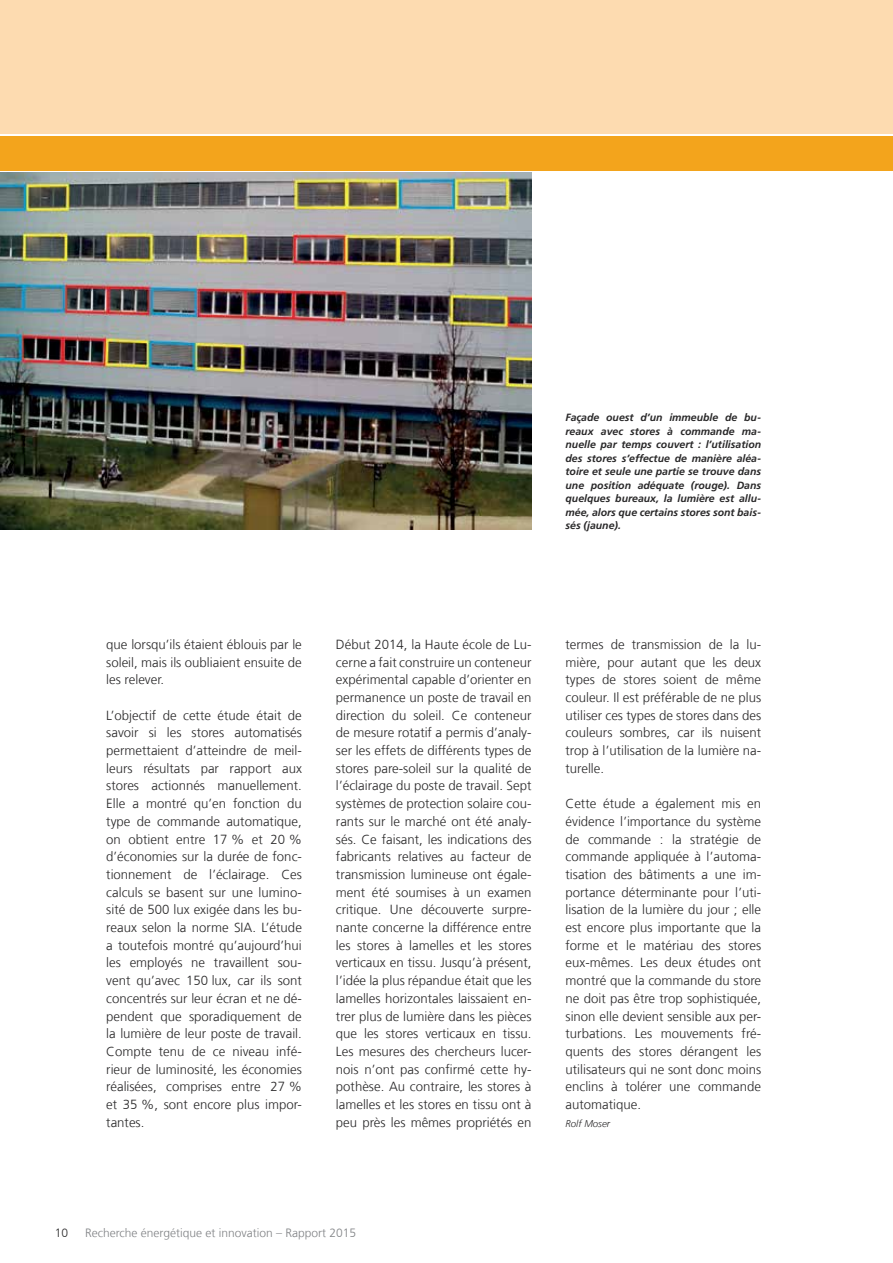
<style>
.page{position:relative;width:893px;height:1263px;background:#fff}
.page>*{position:absolute;margin:0;border:0;box-sizing:border-box;transform-origin:0 0}
.t1{font:300 13.2px/17.7px "Frutiger LT Com";color:#292829;text-align:justify}
.t2{font:300 12px "Frutiger LT Com";color:#808285}
.t3{font:300 12px "Frutiger LT Com";color:#292829}
.t4{font:italic 700 10.5px/13.5px "Frutiger LT Com";color:#292829;text-align:justify}
.t5{font:italic 300 9.75px "Frutiger LT Com";color:#292829}
</style>
<div class="page">
<img style="left:0;top:172px;width:531px;height:357px">
<div style="left:0;top:0;width:893px;height:134px;background:#fddbb0"></div>
<div style="left:0;top:136px;width:893px;height:34px;background:#f3a41c"></div>
<p class="t4" style="left:566px;top:411px;width:197px">Façade ouest d’un immeuble de bu&shy;reaux avec stores à commande ma&shy;nuelle par temps couvert : l’utilisation des stores s’effectue de manière aléa&shy;toire et seule une partie se trouve dans une position adéquate (rouge). Dans quelques bureaux, la lumière est allu&shy;mée, alors que certains stores sont bais&shy;sés (jaune).</p>
<p class="t1" style="left:106px;top:635px;width:197px">que lorsqu’ils étaient éblouis par le soleil, mais ils oubliaient ensuite de les relever.</p>
<p class="t1" style="left:106px;top:706px;width:197px">L’objectif de cette étude était de savoir si les stores automatisés permettaient d’atteindre de meil&shy;leurs résultats par rapport aux stores actionnés manuellement.<br>Elle a montré qu’en fonction du type de commande automatique, on obtient entre 17 % et 20 % d’économies sur la durée de fonc&shy;tionnement de l’éclairage. Ces calculs se basent sur une lumino&shy;sité de 500 lux exigée dans les bu&shy;reaux selon la norme SIA. L’étude a toutefois montré qu’aujourd’hui les employés ne travaillent sou&shy;vent qu’avec 150 lux, car ils sont concentrés sur leur écran et ne dé&shy;pendent que sporadiquement de la lumière de leur poste de travail.<br>Compte tenu de ce niveau infé&shy;rieur de luminosité, les économies réalisées, comprises entre 27 % et 35 %, sont encore plus impor&shy;tantes.</p>
<p class="t1" style="left:336px;top:635px;width:197px">Début 2014, la Haute école de Lu&shy;cerne a fait construire un conteneur expérimental capable d’orienter en permanence un poste de travail en direction du soleil. Ce conteneur de mesure rotatif a permis d’analy&shy;ser les effets de différents types de stores pare-soleil sur la qualité de l’éclairage du poste de travail. Sept systèmes de protection solaire cou&shy;rants sur le marché ont été analy&shy;sés. Ce faisant, les indications des fabricants relatives au facteur de transmission lumineuse ont égale&shy;ment été soumises à un examen critique. Une découverte surpre&shy;nante concerne la différence entre les stores à lamelles et les stores verticaux en tissu. Jusqu’à présent, l’idée la plus répandue était que les lamelles horizontales laissaient en&shy;trer plus de lumière dans les pièces que les stores verticaux en tissu.<br>Les mesures des chercheurs lucer&shy;nois n’ont pas confirmé cette hy&shy;pothèse. Au contraire, les stores à lamelles et les stores en tissu ont à peu près les mêmes propriétés en</p>
<p class="t1" style="left:566px;top:635px;width:197px">termes de transmission de la lu&shy;mière, pour autant que les deux types de stores soient de même couleur. Il est préférable de ne plus utiliser ces types de stores dans des couleurs sombres, car ils nuisent trop à l’utilisation de la lumière na&shy;turelle.</p>
<p class="t1" style="left:566px;top:795px;width:197px">Cette étude a également mis en évidence l’importance du système de commande : la stratégie de commande appliquée à l’automa&shy;tisation des bâtiments a une im&shy;portance déterminante pour l’uti&shy;lisation de la lumière du jour ; elle est encore plus importante que la forme et le matériau des stores eux-mêmes. Les deux études ont montré que la commande du store ne doit pas être trop sophistiquée, sinon elle devient sensible aux per&shy;turbations. Les mouvements fré&shy;quents des stores dérangent les utilisateurs qui ne sont donc moins enclins à tolérer une commande automatique.</p>
<p class="t5" style="left:566px;top:1118px;width:46px">Rolf Moser</p>
<p class="t3" style="left:55px;top:1226px;width:15px">10</p>
<p class="t2" style="left:85px;top:1226px;width:273px">Recherche énergétique et innovation – Rapport 2015</p>
</div>
